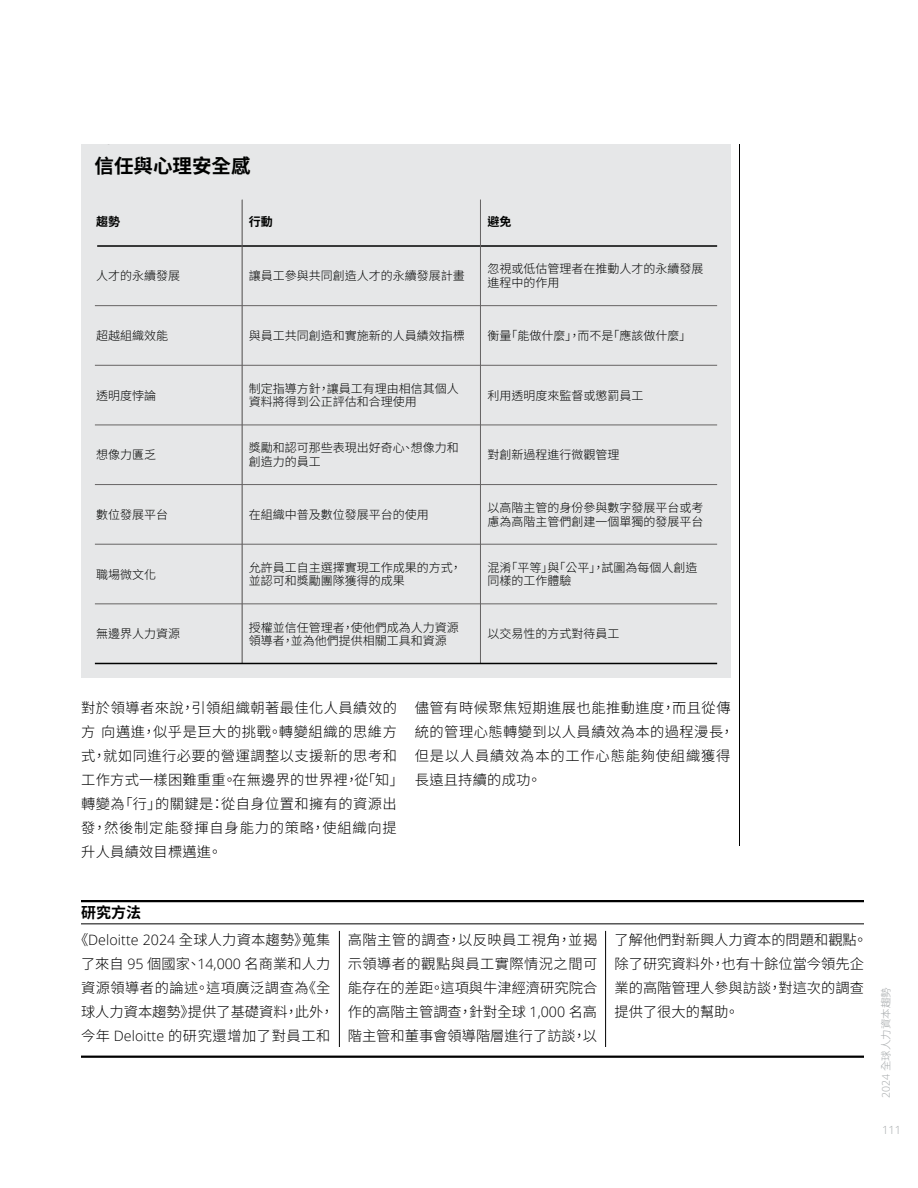
<style>
.page{position:relative;width:918px;height:1188px;background:#fff}
.page>*{position:absolute;margin:0;border:0;box-sizing:border-box;transform-origin:0 0}
.t1{font:700 19.5px "Noto Sans CJ Ktc";color:#000100}
.t2{font:700 15px "Noto Sans CJ Ktc";color:#000}
.t3{font:300 14.25px/24px "Noto Sans CJ Ktc";letter-spacing:.03em;color:#000}
.t4{font:300 14.25px/24px "Noto Sans CJ Ktc";color:#000}
.t5{font:300 12px/13.5px "Noto Sans CJ Ktc";color:#000100}
.t6{font:700 12px "Noto Sans CJ Ktc";color:#000100}
.t7{font:300 11.25px "Open Sans";color:#a3a7a9}
.t8{font:300 10.5px "Noto Sans CJ Ktc";color:#a3a7a9}
.s1{font-family:"Open Sans"}
</style>
<div class="page">
<hr style="left:739px;top:144px;width:1px;height:702px;background:#000">
<div style="left:81px;top:144px;width:649px;height:533px;background:#e6e7e8"></div>
<hr style="left:97px;top:245px;width:620px;height:2px;background:#000100">
<hr style="left:480px;top:200px;width:1px;height:463px;background:#676464">
<hr style="left:242px;top:200px;width:1px;height:463px;background:#676464">
<hr style="left:95px;top:305px;width:622px;height:1px;background:#676464">
<hr style="left:95px;top:365px;width:622px;height:1px;background:#676464">
<hr style="left:95px;top:425px;width:622px;height:1px;background:#676464">
<hr style="left:95px;top:484px;width:622px;height:1px;background:#676464">
<hr style="left:95px;top:544px;width:622px;height:1px;background:#676464">
<hr style="left:95px;top:603px;width:622px;height:1px;background:#676464">
<hr style="left:95px;top:663px;width:622px;height:1px;background:#000100">
<hr style="left:81px;top:900px;width:783px;height:2px;background:#000">
<hr style="left:81px;top:1056px;width:783px;height:2px;background:#000">
<hr style="left:605px;top:931px;width:1px;height:116px;background:#000">
<hr style="left:339px;top:931px;width:1px;height:116px;background:#000">
<hr style="left:81px;top:923px;width:783px;height:1px;background:#000">
<h1 class="t1" style="left:95px;top:155px;width:157px">信任與心理安全感</h1>
<p class="t6" style="left:96px;top:215px;width:25px">趨勢</p>
<p class="t6" style="left:249px;top:215px;width:25px">行動</p>
<p class="t6" style="left:487px;top:215px;width:25px">避免</p>
<p class="t5" style="left:96px;top:269px;width:85px">人才的永續發展</p>
<p class="t5" style="left:249px;top:269px;width:217px">讓員工參與共同創造人才的永續發展計畫</p>
<p class="t5" style="left:487px;top:263px;width:217px">忽視或低估管理者在推動人才的永續發展進程中的作用</p>
<p class="t5" style="left:96px;top:329px;width:73px">超越組織效能</p>
<p class="t5" style="left:249px;top:329px;width:217px">與員工共同創造和實施新的人員績效指標</p>
<p class="t5" style="left:487px;top:329px;width:205px">衡量「能做什麼」，而不是「應該做什麼」</p>
<p class="t5" style="left:96px;top:389px;width:61px">透明度悖論</p>
<p class="t5" style="left:249px;top:382px;width:211px">制定指導方針，讓員工有理由相信其個人資料將得到公正評估和合理使用</p>
<p class="t5" style="left:487px;top:389px;width:157px">利用透明度來監督或懲罰員工</p>
<p class="t5" style="left:96px;top:448px;width:61px">想像力匱乏</p>
<p class="t5" style="left:249px;top:442px;width:212px">獎勵和認可那些表現出好奇心、想像力和創造力的員工</p>
<p class="t5" style="left:487px;top:448px;width:133px">對創新過程進行微觀管理</p>
<p class="t5" style="left:96px;top:508px;width:73px">數位發展平台</p>
<p class="t5" style="left:249px;top:508px;width:181px">在組織中普及數位發展平台的使用</p>
<p class="t5" style="left:487px;top:501px;width:217px">以高階主管的身份參與數字發展平台或考慮為高階主管們創建一個單獨的發展平台</p>
<p class="t5" style="left:96px;top:568px;width:61px">職場微文化</p>
<p class="t5" style="left:249px;top:561px;width:214px">允許員工自主選擇實現工作成果的方式，並認可和獎勵團隊獲得的成果</p>
<p class="t5" style="left:487px;top:561px;width:211px">混淆「平等」與「公平」，試圖為每個人創造同樣的工作體驗</p>
<p class="t5" style="left:96px;top:627px;width:85px">無邊界人力資源</p>
<p class="t5" style="left:249px;top:621px;width:211px">授權並信任管理者，使他們成為人力資源領導者，並為他們提供相關工具和資源</p>
<p class="t5" style="left:487px;top:627px;width:133px">以交易性的方式對待員工</p>
<p class="t3" style="left:81px;top:696px;width:324px">對於領導者來說，引領組織朝著最佳化人員績效的方向邁進，似乎是巨大的挑戰。轉變組織的思維方式，就如同進行必要的營運調整以支援新的思考和工作方式一樣困難重重。在無邊界的世界裡，從「知」轉變為「行」的關鍵是：從自身位置和擁有的資源出發，然後制定能發揮自身能力的策略，使組織向提升人員績效目標邁進。</p>
<p class="t3" style="left:415px;top:696px;width:321px">儘管有時候聚焦短期進展也能推動進度，而且從傳統的管理心態轉變到以人員績效為本的過程漫長，但是以人員績效為本的工作心態能夠使組織獲得長遠且持續的成功。</p>
<p class="t2" style="left:81px;top:904px;width:61px">研究方法</p>
<p class="t3" style="left:74px;top:928px;width:261px;text-align:center">《<span class="s1">Deloitte 2024</span> 全球人力資本趨勢》蒐集了來自 <span class="s1">95</span> 個國家、<span class="s1">14,000</span> 名商業和人力資源領導者的論述。這項廣泛調查為《全球人力資本趨勢》提供了基礎資料，此外，今年 <span class="s1">Deloitte</span> 的研究還增加了對員工和</p>
<p class="t3" style="left:348px;top:928px;width:251px;text-align:justify">高階主管的調查，以反映員工視角，並揭示領導者的觀點與員工實際情況之間可能存在的差距。這項與牛津經濟研究院合作的高階主管調查，針對全球 <span class="s1">1,000</span> 名高階主管和董事會領導階層進行了訪談，以</p>
<p class="t4" style="left:615px;top:928px;width:255px">了解他們對新興人力資本的問題和觀點。除了研究資料外，也有十餘位當今領先企業的高階管理人參與訪談，對這次的調查提供了很大的幫助。</p>
<p class="t8" style="left:880px;top:1098px;width:112px;rotate:-90deg"><span class="s1">2024</span> 全球人力資本趨勢</p>
<p class="t7" style="left:882px;top:1122px;width:21px">111</p>
</div>
